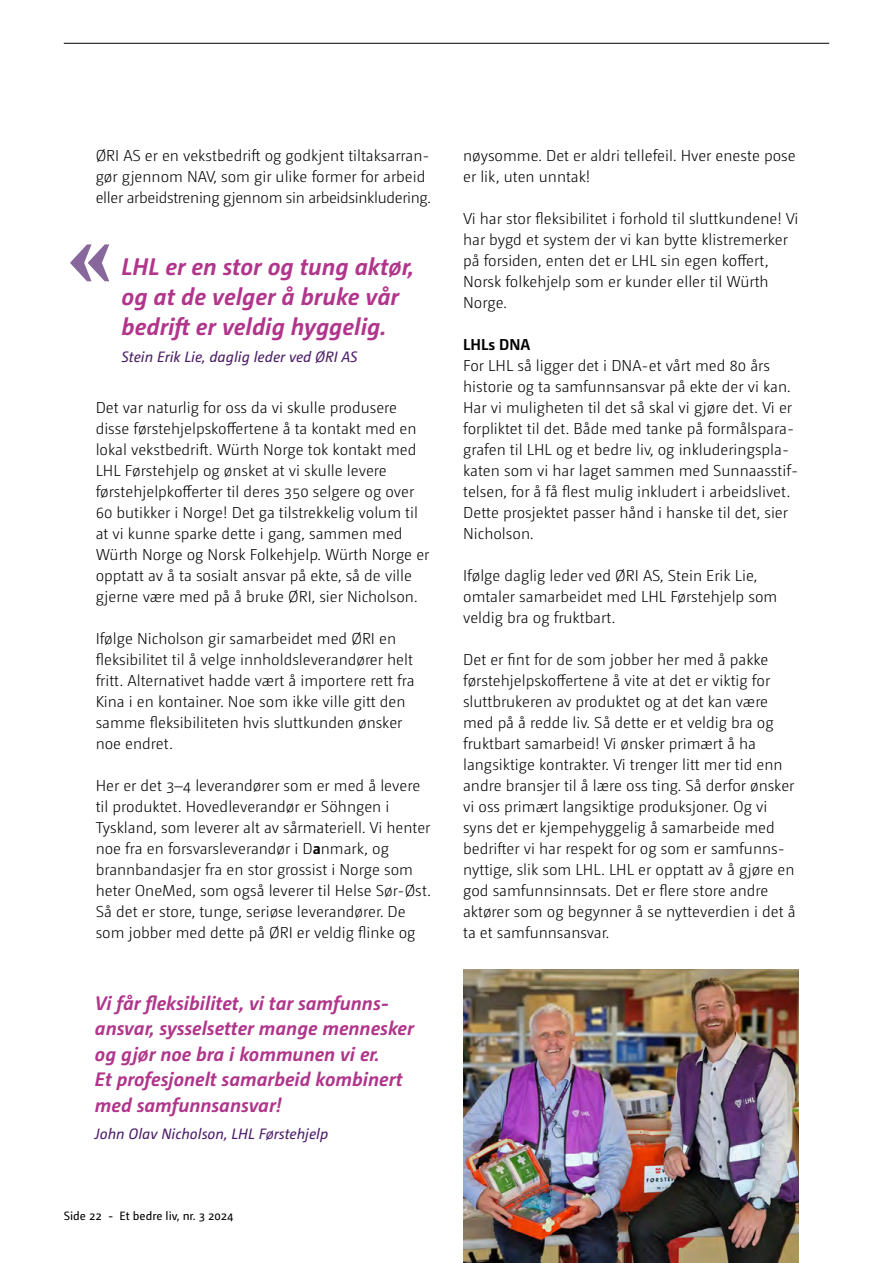
<style>
.page{position:relative;width:893px;height:1263px;background:#fff}
.page>*{position:absolute;margin:0;border:0;box-sizing:border-box;transform-origin:0 0}
.t1{font:900 90px "Tiempos Headline";color:#88689c}
.t2{font:italic 700 24px/30px "Camingo Dos Pro";color:#b0358b}
.t3{font:italic 700 19.5px/25.5px "Camingo Dos Pro";color:#b0358b}
.t4{font:300 15.75px/21px "Camingo Dos Pro";color:#000}
.t5{font:700 15.75px "Camingo Dos Pro";color:#000}
.t6{font:italic 15px "Camingo Dos Pro";color:#4d1d69}
.t7{font:12px "Camingo Dos Pro";color:#000}
.s1{font-weight:700}
</style>
<div class="page">
<hr style="left:64px;top:43px;width:765px;height:1px;background:#000">
<img style="left:463px;top:969px;width:336px;height:294px">
<p class="t4" style="left:96px;top:145px;width:337px">ØRI AS er en vekstbedrift og godkjent tiltaksarran&shy;gør gjennom NAV, som gir ulike former for arbeid eller arbeidstrening gjennom sin arbeidsinkludering.</p>
<h1 class="t1" style="left:68px;top:193px;width:44px">«</h1>
<h2 class="t2" style="left:122px;top:251px;width:294px">LHL er en stor og tung aktør, og at de velger å bruke vår bedrift er veldig hyggelig.</h2>
<p class="t6" style="left:122px;top:348px;width:237px">Stein Erik Lie, daglig leder ved ØRI AS</p>
<p class="t4" style="left:96px;top:397px;width:335px">Det var naturlig for oss da vi skulle produsere disse førstehjelpskoffertene å ta kontakt med en lokal vekstbedrift. Würth Norge tok kontakt med LHL Førstehjelp og ønsket at vi skulle levere førstehjelpkofferter til deres 350 selgere og over 60 butikker i Norge! Det ga tilstrekkelig volum til at vi kunne sparke dette i gang, sammen med Würth Norge og Norsk Folkehjelp. Würth Norge er opptatt av å ta sosialt ansvar på ekte, så de ville gjerne være med på å bruke ØRI, sier Nicholson.</p>
<p class="t4" style="left:96px;top:628px;width:320px">Ifølge Nicholson gir samarbeidet med ØRI en fleksibilitet til å velge innholdsleverandører helt fritt. Alternativet hadde vært å importere rett fra Kina i en kontainer. Noe som ikke ville gitt den samme fleksibiliteten hvis sluttkunden ønsker noe endret.</p>
<p class="t4" style="left:96px;top:775px;width:337px">Her er det 3–4 leverandører som er med å levere til produktet. Hovedleverandør er Söhngen i Tyskland, som leverer alt av sårmateriell. Vi henter noe fra en forsvarsleverandør i D<span class="s1">a</span>nmark, og brannbandasjer fra en stor grossist i Norge som heter OneMed, som også leverer til Helse Sør-Øst.<br>Så det er store, tunge, seriøse leverandører. De som jobber med dette på ØRI er veldig flinke og</p>
<p class="t3" style="left:95px;top:990px;width:320px">Vi får fleksibilitet, vi tar samfunns&shy;ansvar, sysselsetter mange mennesker og gjør noe bra i kommunen vi er.<br>Et profesjonelt samarbeid kombinert med samfunnsansvar!</p>
<p class="t6" style="left:95px;top:1125px;width:235px">John Olav Nicholson, LHL Førstehjelp</p>
<p class="t7" style="left:64px;top:1209px;width:171px">Side 22 - Et bedre liv, nr. 3 2024</p>
<p class="t4" style="left:463px;top:145px;width:334px">nøysomme. Det er aldri tellefeil. Hver eneste pose er lik, uten unntak!</p>
<p class="t4" style="left:463px;top:208px;width:337px">Vi har stor fleksibilitet i forhold til sluttkundene! Vi har bygd et system der vi kan bytte klistremerker på forsiden, enten det er LHL sin egen koffert, Norsk folkehjelp som er kunder eller til Würth Norge.</p>
<p class="t5" style="left:463px;top:334px;width:69px">LHLs DNA</p>
<p class="t4" style="left:463px;top:355px;width:337px">For LHL så ligger det i DNA-et vårt med 80 års historie og ta samfunnsansvar på ekte der vi kan.<br>Har vi muligheten til det så skal vi gjøre det. Vi er forpliktet til det. Både med tanke på formålspara&shy;grafen til LHL og et bedre liv, og inkluderingspla&shy;katen som vi har laget sammen med Sunnaasstif&shy;telsen, for å få flest mulig inkludert i arbeidslivet.<br>Dette prosjektet passer hånd i hanske til det, sier Nicholson.</p>
<p class="t4" style="left:463px;top:565px;width:316px">Ifølge daglig leder ved ØRI AS, Stein Erik Lie, omtaler samarbeidet med LHL Førstehjelp som veldig bra og fruktbart.</p>
<p class="t4" style="left:463px;top:649px;width:334px">Det er fint for de som jobber her med å pakke førstehjelpskoffertene å vite at det er viktig for sluttbrukeren av produktet og at det kan være med på å redde liv. Så dette er et veldig bra og fruktbart samarbeid! Vi ønsker primært å ha langsiktige kontrakter. Vi trenger litt mer tid enn andre bransjer til å lære oss ting. Så derfor ønsker vi oss primært langsiktige produksjoner. Og vi syns det er kjempehyggelig å samarbeide med bedrifter vi har respekt for og som er samfunns&shy;nyttige, slik som LHL. LHL er opptatt av å gjøre en god samfunnsinnsats. Det er flere store andre aktører som og begynner å se nytteverdien i det å ta et samfunnsansvar.</p>
</div>
